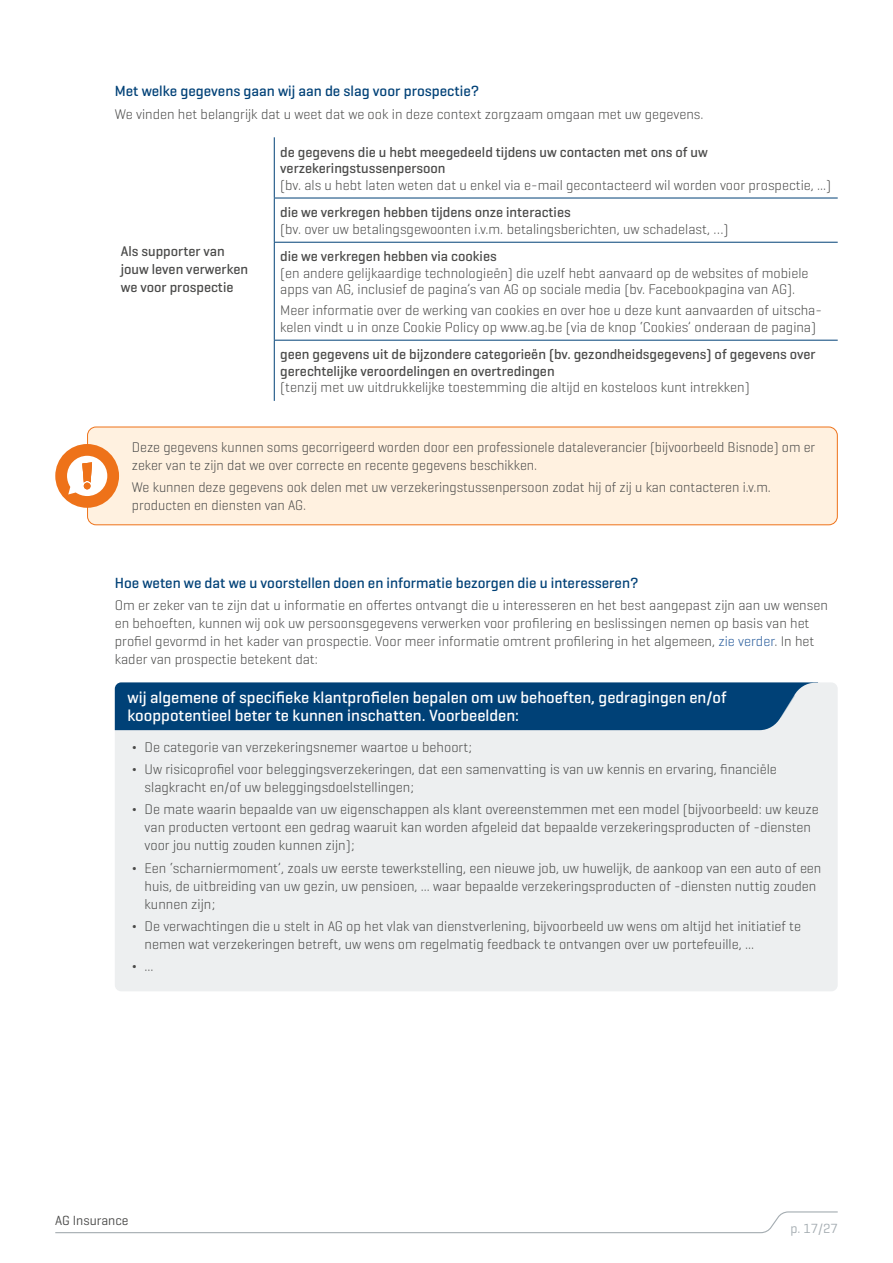
<style>
.page{position:relative;width:893px;height:1263px;background:#fff}
.page>*{position:absolute;margin:0;border:0;box-sizing:border-box;transform-origin:0 0}
.t1{font:500 16.5px/18px "Geogrotesque";color:#fff}
.t2{font:500 15px "Geogrotesque";color:#004177}
.t3{font:300 14.25px/18px "Geogrotesque";color:#4a4a49}
.t4{font:500 14.25px/18px "Geogrotesque";color:#4a4a49}
.t5{font:13.5px "Geogrotesque";color:#4a4a49}
.t6{font:13.5px "Geogrotesque";color:#a4acb1}
.s1{color:#275b9b}
</style>
<div class="page">
<svg style="left:55px;top:1211px;width:783px;height:23px"></svg>
<hr style="left:274px;top:137px;width:1px;height:61px;background:#004177">
<hr style="left:274px;top:198px;width:564px;height:1px;background:#004177">
<hr style="left:274px;top:198px;width:1px;height:44px;background:#004177">
<hr style="left:274px;top:242px;width:564px;height:1px;background:#004177">
<hr style="left:274px;top:243px;width:1px;height:97px;background:#004177">
<hr style="left:274px;top:340px;width:564px;height:1px;background:#004177">
<hr style="left:274px;top:341px;width:1px;height:60px;background:#004177">
<div style="left:88px;top:427px;width:749px;height:98px;background:#fff1e0;border-radius:9px"></div>
<div style="left:87px;top:427px;width:751px;height:98px;border:1px solid #ee7219;border-radius:9px"></div>
<svg style="left:55px;top:444px;width:64px;height:64px"></svg>
<div style="left:115px;top:682px;width:723px;height:309px;background:#edeff0;border-radius:6px"></div>
<div style="left:115px;top:682px;width:703px;height:48px;background:#004177"></div>
<p class="t2" style="left:115px;top:82px;width:366px">Met welke gegevens gaan wij aan de slag voor prospectie?</p>
<p class="t3" style="left:115px;top:104px;width:590px">We vinden het belangrijk dat u weet dat we ook in deze context zorgzaam omgaan met uw gegevens.</p>
<p class="t4" style="left:121px;top:242px;width:129px">Als supporter van jouw leven verwerken we voor prospectie</p>
<p class="t4" style="left:280px;top:143px;width:429px;line-height:16.5px">de gegevens die u hebt meegedeeld tijdens uw contacten met ons of uw verzekeringstussenpersoon</p>
<p class="t3" style="left:280px;top:175px;width:552px">(bv. als u hebt laten weten dat u enkel via e-mail gecontacteerd wil worden voor prospectie, ...)</p>
<p class="t4" style="left:280px;top:203px;width:292px">die we verkregen hebben tijdens onze interacties</p>
<p class="t3" style="left:280px;top:219px;width:450px">(bv. over uw betalingsgewoonten i.v.m. betalingsberichten, uw schadelast, …)</p>
<p class="t4" style="left:280px;top:247px;width:218px">die we verkregen hebben via cookies</p>
<p class="t3" style="left:280px;top:264px;width:530px;line-height:16.5px">(en andere gelijkaardige technologieën) die uzelf hebt aanvaard op de websites of mobiele apps van AG, inclusief de pagina’s van AG op sociale media (bv. Facebookpagina van AG).</p>
<p class="t3" style="left:280px;top:302px;width:543px;line-height:16.5px">Meer informatie over de werking van cookies en over hoe u deze kunt aanvaarden of uitscha&shy;kelen vindt u in onze Cookie Policy op www.ag.be (via de knop ‘Cookies’ onderaan de pagina)</p>
<p class="t4" style="left:280px;top:346px;width:537px;line-height:16.5px">geen gegevens uit de bijzondere categorieën (bv. gezondheidsgegevens) of gegevens over gerechtelijke veroordelingen en overtredingen</p>
<p class="t3" style="left:280px;top:378px;width:471px">(tenzij met uw uitdrukkelijke toestemming die altijd en kosteloos kunt intrekken)</p>
<p class="t3" style="left:132px;top:438px;width:685px">Deze gegevens kunnen soms gecorrigeerd worden door een professionele dataleverancier (bijvoorbeeld Bisnode) om er zeker van te zijn dat we over correcte en recente gegevens beschikken.</p>
<p class="t3" style="left:132px;top:478px;width:641px">We kunnen deze gegevens ook delen met uw verzekeringstussenpersoon zodat hij of zij u kan contacteren i.v.m. producten en diensten van AG.</p>
<p class="t2" style="left:115px;top:574px;width:525px">Hoe weten we dat we u voorstellen doen en informatie bezorgen die u interesseren?</p>
<p class="t3" style="left:115px;top:596px;width:714px">Om er zeker van te zijn dat u informatie en offertes ontvangt die u interesseren en het best aangepast zijn aan uw wensen en behoeften, kunnen wij ook uw persoonsgegevens verwerken voor profilering en beslissingen nemen op basis van het profiel gevormd in het kader van prospectie. Voor meer informatie omtrent profilering in het algemeen, <span class="s1">zie verder</span>. In het kader van prospectie betekent dat:</p>
<p class="t1" style="left:128px;top:688px;width:600px">wij algemene of specifieke klantprofielen bepalen om uw behoeften, gedragingen en/of kooppotentieel beter te kunnen inschatten. Voorbeelden:</p>
<p class="t3" style="left:132px;top:735px;width:646px;line-height:22.2px">¬ De categorie van verzekeringsnemer waartoe u behoort;<br>¬ Uw risicoprofiel voor beleggingsverzekeringen, dat een samenvatting is van uw kennis en ervaring, financiële</p>
<p class="t3" style="left:132px;top:776px;width:689px;line-height:22.2px;text-indent:13px">slagkracht en/of uw beleggingsdoelstellingen;<br>¬ De mate waarin bepaalde van uw eigenschappen als klant overeenstemmen met een model (bijvoorbeeld: uw keuze</p>
<p class="t3" style="left:145px;top:818px;width:668px">van producten vertoont een gedrag waaruit kan worden afgeleid dat bepaalde verzekeringsproducten of -diensten voor jou nuttig zouden kunnen zijn);</p>
<p class="t3" style="left:145px;top:858px;width:678px;text-indent:-13px">¬ Een ‘scharniermoment’, zoals uw eerste tewerkstelling, een nieuwe job, uw huwelijk, de aankoop van een auto of een huis, de uitbreiding van uw gezin, uw pensioen, ... waar bepaalde verzekeringsproducten of -diensten nuttig zouden kunnen zijn;</p>
<p class="t3" style="left:145px;top:916px;width:658px;text-indent:-13px">¬ De verwachtingen die u stelt in AG op het vlak van dienstverlening, bijvoorbeeld uw wens om altijd het initiatief te nemen wat verzekeringen betreft, uw wens om regelmatig feedback te ontvangen over uw portefeuille, ...</p>
<p class="t3" style="left:132px;top:957px;width:23px">¬ ...</p>
<p class="t5" style="left:55px;top:1212px;width:75px">AG Insurance</p>
<p class="t6" style="left:790px;top:1220px;width:49px">p. 17/27</p>
</div>
